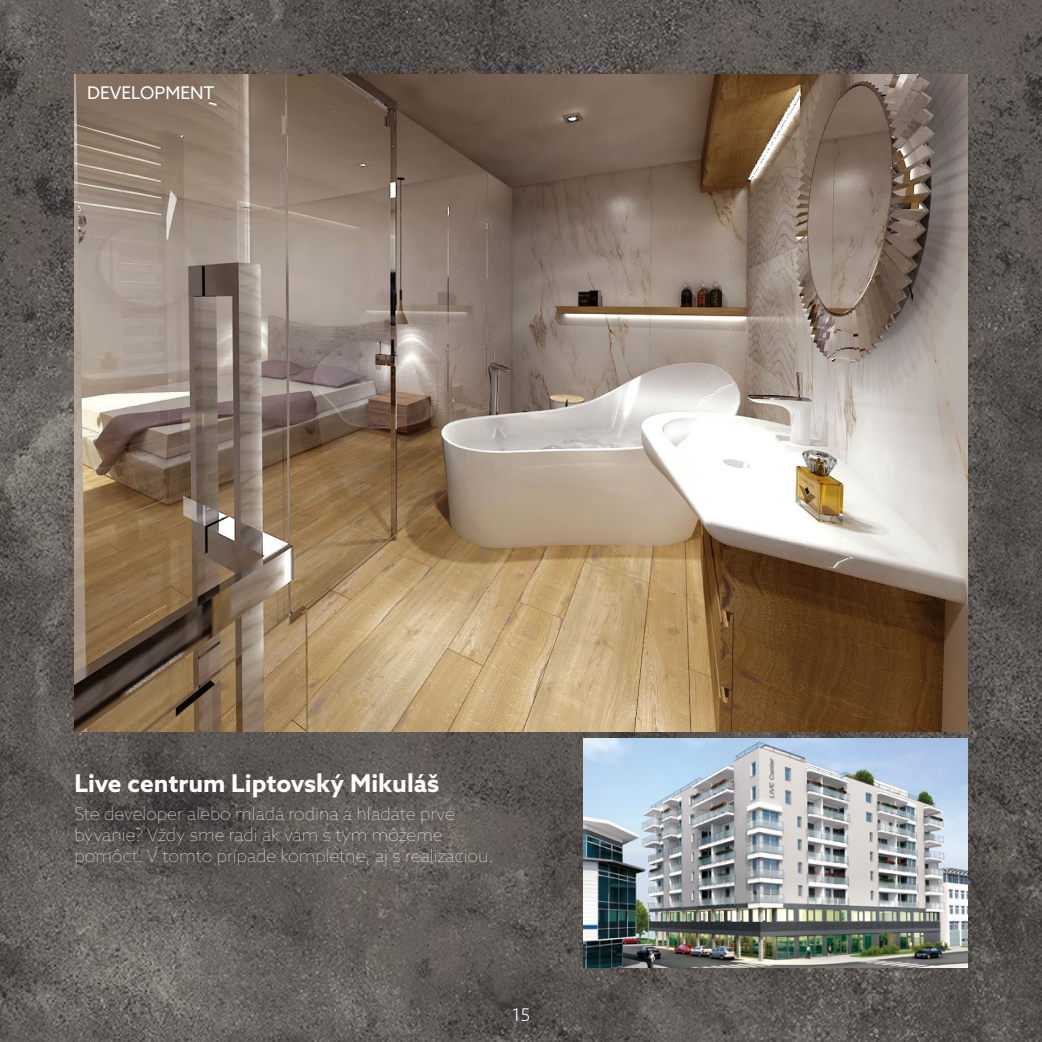
<style>
.page{position:relative;width:1042px;height:1042px;background:#fff}
.page>*{position:absolute;margin:0;border:0;box-sizing:border-box;transform-origin:0 0}
.t1{font:700 24.5px "Azo Sans";color:#fff}
.t2{font:100 17.5px/21px "Azo Sans";color:#fff}
.t3{font:17.5px "Azo Sans";color:#fff}
.t4{font:300 17.5px "Azo Sans";color:#fff}
</style>
<div class="page">
<img style="left:0;top:0;width:1042px;height:1042px">
<img style="left:74px;top:74px;width:893px;height:658px">
<img style="left:583px;top:738px;width:384px;height:229px">
<p class="t3" style="left:87px;top:82px;width:129px">DEVELOPMENT</p>
<h1 class="t1" style="left:74px;top:767px;width:366px">Live centrum Liptovský Mikuláš</h1>
<p class="t2" style="left:74px;top:803px;width:421px">Ste developer alebo mladá rodina a hľadáte prvé bývanie? Vždy sme radi ak vám s tým môžeme pomôcť. V tomto prípade kompletne, aj s realizáciou.</p>
<p class="t4" style="left:512px;top:1003px;width:20px">15</p>
</div>
